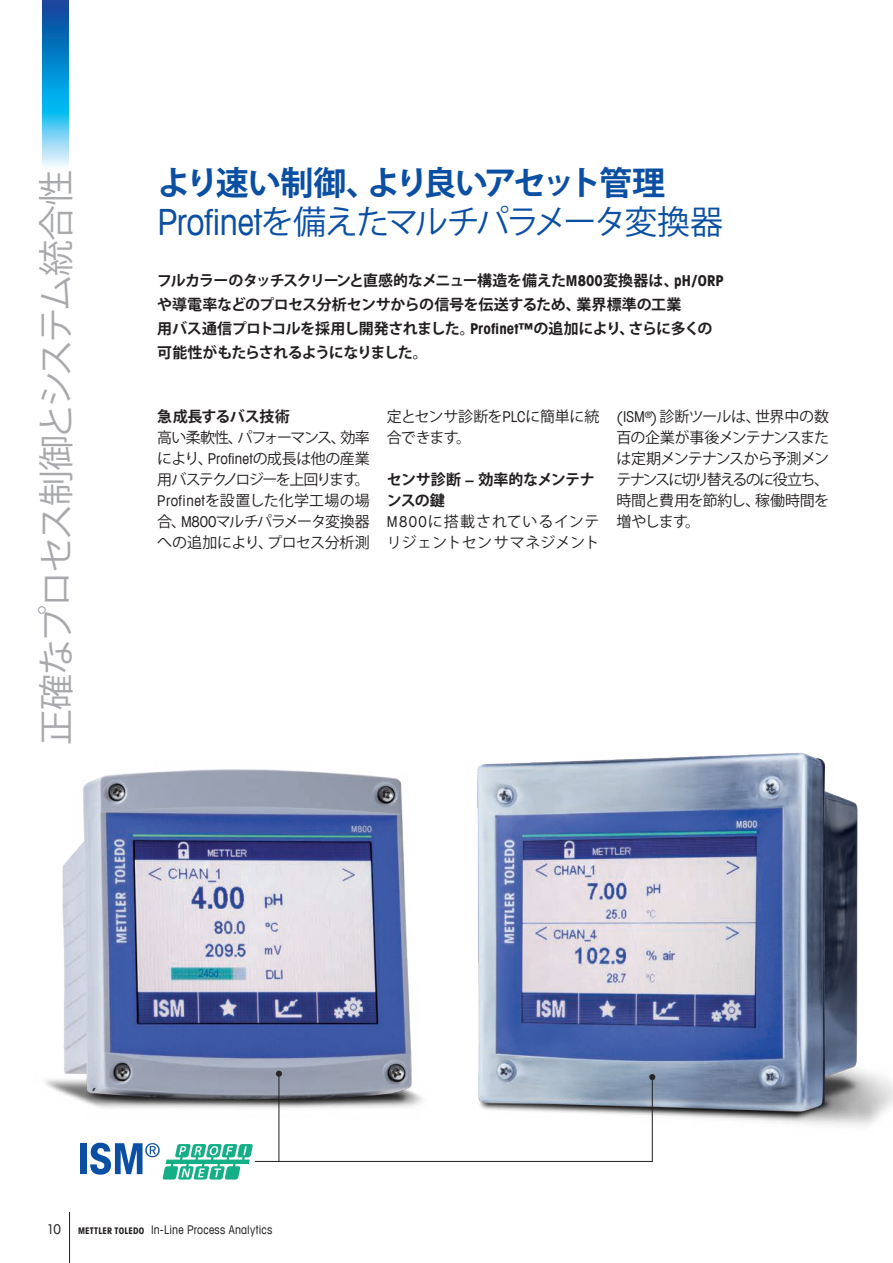
<style>
.page{position:relative;width:893px;height:1263px;background:#fff}
.page>*{position:absolute;margin:0;border:0;box-sizing:border-box;transform-origin:0 0}
.t1{font:36px "Koz Go Pro";letter-spacing:-.05em;color:#a8a9ad}
.t2{font:700 33px/39px "Koz Go Pro";letter-spacing:-.095em;color:#0a4fa2}
.t3{font:15px/21px "Koz Go Pro";letter-spacing:-.04em;color:#231f20;text-align:justify}
.t4{font:700 15px/24px "Koz Go Pro";letter-spacing:-.035em;color:#231f20}
.t5{font:15px/21px "Koz Go Pro";letter-spacing:.03em;color:#231f20}
.t6{font:15px/21px "Koz Go Pro";letter-spacing:-.02em;color:#231f20}
.t7{font:700 15px "Koz Go Pro";letter-spacing:-.01em;color:#231f20}
.t8{font:condensed 13.5px "Avant Garde Com";color:#231f20}
.t9{font:condensed 12px "Avant Garde Com";letter-spacing:.015em;color:#231f20}
.s1{font-family:"Avant Garde Com";font-weight:400;font-stretch:condensed;font-size:36.3px}
.s2{font-weight:400}
.s3{font-family:"Avant Garde Com";font-stretch:condensed}
.s4{font-family:"Avant Garde Com";font-stretch:condensed;font-size:16.5px}
.s5{font-weight:700}
.s6{font-family:"Avant Garde Com";font-weight:700;font-stretch:condensed;font-size:16.5px}
.s7{font-family:"Avant Garde";font-weight:700;font-size:9px}
</style>
<div class="page">
<hr style="left:69px;top:1212px;width:1px;height:51px;background:#231f20">
<img style="left:43px;top:0;width:25px;height:167px">
<img style="left:45px;top:752px;width:848px;height:382px">
<div style="left:80px;top:1143px;width:6px;height:31px;background:#0a4fa2"></div>
<svg style="left:90px;top:1143px;width:163px;height:36px"></svg>
<hr style="left:255px;top:1161px;width:398px;height:1px;background:#231f20">
<hr style="left:652px;top:1075px;width:1px;height:87px;background:#231f20">
<svg style="left:649px;top:1074px;width:6px;height:6px"></svg>
<hr style="left:279px;top:1075px;width:1px;height:87px;background:#231f20">
<svg style="left:276px;top:1071px;width:6px;height:6px"></svg>
<h1 class="t1" style="left:33px;top:745px;width:576px;rotate:-90deg">正確なプロセス制御とシステム統合性</h1>
<h2 class="t2" style="left:157px;top:165px;width:567px">より速い制御、より良いアセット管理<br><span class="s1">Profinet</span><span class="s2">を備えたマルチパラメータ変換器</span></h2>
<p class="t4" style="left:157px;top:270px;width:568px">フルカラーのタッチスクリーンと直感的なメニュー構造を備えた<span class="s3">M800</span>変換器は、<span class="s3">pH</span><span class="s4">/</span><span class="s3">ORP</span>や導電率などのプロセス分析センサからの信号を伝送するため、業界標準の工業<br>用バス通信プロトコルを採用し開発されました。<span class="s3">Profinet™</span>の追加により、さらに多くの可能性がもたらされるようになりました。</p>
<p class="t7" style="left:157px;top:407px;width:134px">急成長するバス技術</p>
<p class="t3" style="left:157px;top:427px;width:214px">高い柔軟性、パフォーマンス、効率により、<span class="s3">Profinet</span>の成長は他の産業用バステクノロジーを上回ります。<span class="s3">Profinet</span>を設置した化学工場の場合、<span class="s3">M800</span>マルチパラメータ変換器への追加により、プロセス分析測</p>
<p class="t6" style="left:387px;top:406px;width:214px">定とセンサ診断を<span class="s3">PLC</span>に簡単に統合できます。</p>
<p class="t5" style="left:387px;top:469px;width:214px"><span class="s5">センサ診断</span> <span class="s6">–</span> <span class="s5">効率的なメンテナンスの鍵<br></span><span class="s3">M800</span>に搭載されているインテリジェントセンサマネジメント</p>
<p class="t3" style="left:617px;top:406px;width:214px"><span class="s4">(</span><span class="s3">ISM</span><sup>®</sup><span class="s4">)</span> 診断ツールは、世界中の数百の企業が事後メンテナンスまたは定期メンテナンスから予測メンテナンスに切り替えるのに役立ち、時間と費用を節約し、稼働時間を増やします。</p>
<p class="t8" style="left:47px;top:1221px;width:16px">10</p>
<p class="t9" style="left:78px;top:1223px;width:196px"><span class="s7">METTLER TOLEDO</span> In-Line Process Analytics</p>
</div>
